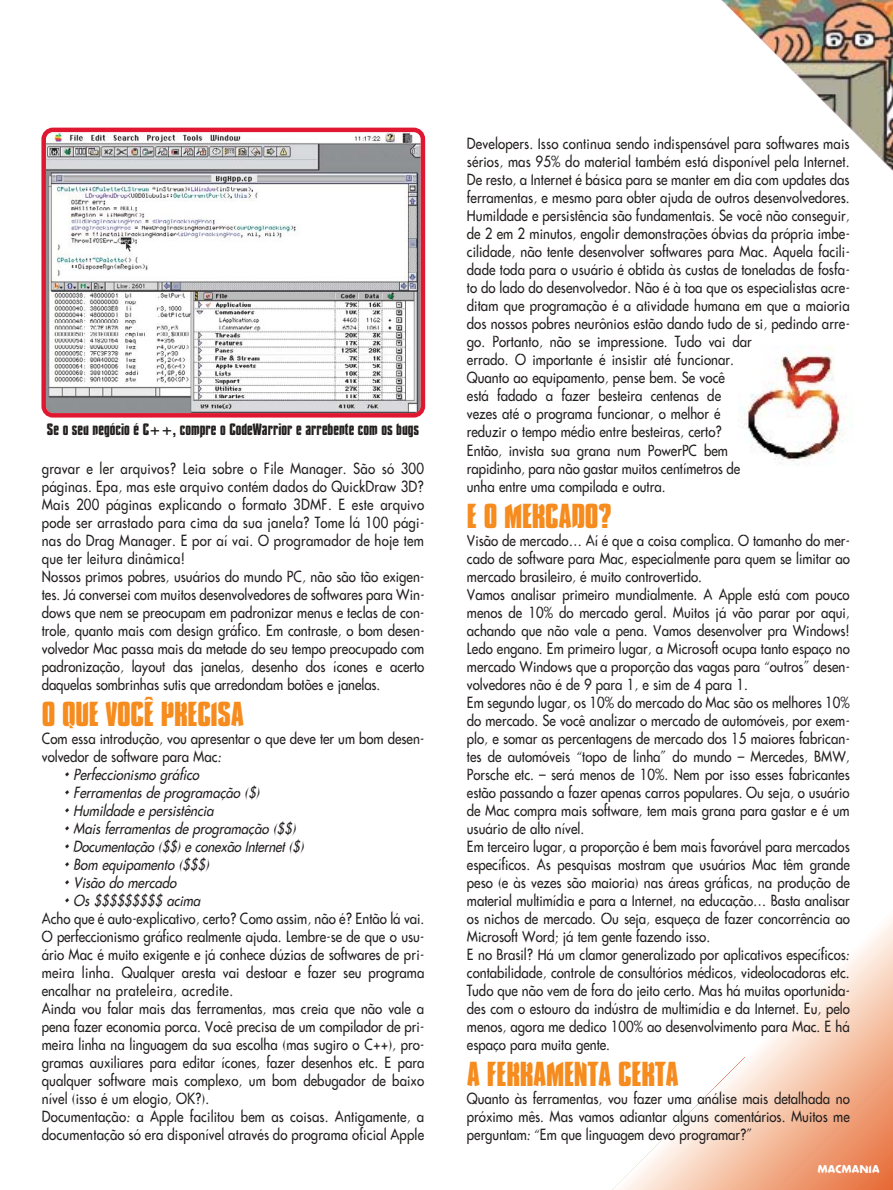
<style>
.page{position:relative;width:893px;height:1190px;background:#fff}
.page>*{position:absolute;margin:0;border:0;box-sizing:border-box;transform-origin:0 0}
.t1{font:700 31.5px "Compacta Vitima";letter-spacing:-.015em;color:#f68b1e}
.t2{font:15px/18px "Futura Vitima";color:#231f1f;scale:.88 1}
.t3{font:italic 15px "Futura Vitima";color:#231f1f;scale:.88 1}
.t4{font:700 15px "Compacta Vitima";color:#231f1f}
.t5{font:700 10.5px "Futura Vitima";color:#fff}
</style>
<div class="page">
<svg style="left:612px;top:919px;width:280px;height:271px"></svg>
<img style="left:721px;top:0;width:171px;height:170px">
<img style="left:46px;top:132px;width:374px;height:281px;border-radius:7px">
<div style="left:41px;top:128px;width:384px;height:289px;border:4px solid #e01731;border-radius:9px"></div>
<img style="left:738px;top:345px;width:114px;height:121px">
<p class="t4" style="left:47px;top:423px;width:374px">Se o seu negócio é C++, compre o CodeWarrior e arrebente com os bugs</p>
<p class="t2" style="left:42px;top:459px;width:436px">gravar e ler arquivos? Leia sobre o File Manager. São só 300 páginas. Epa, mas este arquivo contém dados do QuickDraw 3D?<br>Mais 200 páginas explicando o formato 3DMF. E este arquivo pode ser arrastado para cima da sua janela? Tome lá 100 pági&shy;nas do Drag Manager. E por aí vai. O programador de hoje tem que ter leitura dinâmica!<br>Nossos primos pobres, usuários do mundo PC, não são tão exigen&shy;tes. Já conversei com muitos desenvolvedores de softwares para Win&shy;dows que nem se preocupam em padronizar menus e teclas de con&shy;trole, quanto mais com design gráfico. Em contraste, o bom desen&shy;volvedor Mac passa mais da metade do seu tempo preocupado com padronização, layout das janelas, desenho dos ícones e acerto daquelas sombrinhas sutis que arredondam botões e janelas.</p>
<h1 class="t1" style="left:42px;top:700px;width:204px">O QUE VOCÊ PRECISA</h1>
<p class="t2" style="left:42px;top:729px;width:436px">Com essa introdução, vou apresentar o que deve ter um bom desen&shy;volvedor de software para Mac:</p>
<p class="t3" style="left:63px;top:766px;width:160px">• Perfeccionismo gráfico</p>
<p class="t3" style="left:63px;top:784px;width:228px">• Ferramentas de programação ($)</p>
<p class="t3" style="left:63px;top:802px;width:176px">• Humildade e persistência</p>
<p class="t3" style="left:63px;top:820px;width:269px">• Mais ferramentas de programação ($$)</p>
<p class="t3" style="left:63px;top:838px;width:278px">•Documentação ($$)e conexão Internet($)</p>
<p class="t3" style="left:63px;top:856px;width:171px">• Bom equipamento ($$$)</p>
<p class="t3" style="left:63px;top:874px;width:134px">• Visão do mercado</p>
<p class="t3" style="left:63px;top:892px;width:161px">• Os $$$$$$$$$ acima</p>
<p class="t2" style="left:42px;top:909px;width:436px">Acho que é auto-explicativo, certo? Como assim, não é? Então lá vai.<br>O perfeccionismo gráfico realmente ajuda. Lembre-se de que o usu&shy;ário Mac é muito exigente e já conhece dúzias de softwares de pri&shy;meira linha. Qualquer aresta vai destoar e fazer seu programa encalhar na prateleira, acredite.<br>Ainda vou falar mais das ferramentas, mas creia que não vale a pena fazer economia porca. Você precisa de um compilador de pri&shy;meira linha na linguagem da sua escolha (mas sugiro o C++), pro&shy;gramas auxiliares para editar ícones, fazer desenhos etc. E para qualquer software mais complexo, um bom debugador de baixo nível (isso é um elogio, OK?).<br>Documentação: a Apple facilitou bem as coisas. Antigamente, a documentação só era disponível através do programa oficial Apple</p>
<p class="t2" style="left:467px;top:135px;width:436px">Developers. Isso continua sendo indispensável para softwares mais sérios, mas 95% do material também está disponível pela Internet.<br>De resto, a Internet é básica para se manter em dia com updates das ferramentas, e mesmo para obter ajuda de outros desenvolvedores.<br>Humildade e persistência são fundamentais. Se você não conseguir, de 2 em 2 minutos, engolir demonstrações óbvias da própria imbe&shy;cilidade, não tente desenvolver softwares para Mac. Aquela facili&shy;dade toda para o usuário é obtida às custas de toneladas de fosfa&shy;to do lado do desenvolvedor. Não é à toa que os especialistas acre&shy;ditam que programação é a atividade humana em que a maioria dos nossos pobres neurônios estão dando tudo de si, pedindo arre&shy;go. Portanto, não se impressione. Tudo vai dar<br>errado. O importante é insistir até funcionar.<br>Quanto ao equipamento, pense bem. Se você<br>está fadado a fazer besteira centenas de<br>vezes até o programa funcionar, o melhor é<br>reduzir o tempo médio entre besteiras, certo?<br>Então, invista sua grana num PowerPC bem<br>rapidinho, para não gastar muitos centímetros de<br>unha entre uma compilada e outra.</p>
<h1 class="t1" style="left:467px;top:502px;width:146px">E O MERCADO?</h1>
<p class="t2" style="left:467px;top:531px;width:436px">Visão de mercado… Aí é que a coisa complica. O tamanho do mer&shy;cado de software para Mac, especialmente para quem se limitar ao mercado brasileiro, é muito controvertido.<br>Vamos analisar primeiro mundialmente. A Apple está com pouco menos de 10% do mercado geral. Muitos já vão parar por aqui, achando que não vale a pena. Vamos desenvolver pra Windows!<br>Ledo engano. Em primeiro lugar, a Microsoft ocupa tanto espaço no mercado Windows que a proporção das vagas para “outros” desen&shy;volvedores não é de 9 para 1, e sim de 4 para 1.<br>Em segundo lugar, os 10% do mercado do Mac são os melhores 10% do mercado. Se você analizar o mercado de automóveis, por exem&shy;plo, e somar as percentagens de mercado dos 15 maiores fabrican&shy;tes de automóveis “topo de linha” do mundo – Mercedes, BMW, Porsche etc. – será menos de 10%. Nem por isso esses fabricantes estão passando a fazer apenas carros populares. Ou seja, o usuário de Mac compra mais software, tem mais grana para gastar e é um usuário de alto nível.<br>Em terceiro lugar, a proporção é bem mais favorável para mercados específicos. As pesquisas mostram que usuários Mac têm grande peso (e às vezes são maioria) nas áreas gráficas, na produção de material multimídia e para a Internet, na educação… Basta analisar os nichos de mercado. Ou seja, esqueça de fazer concorrência ao Microsoft Word; já tem gente fazendo isso.<br>E no Brasil? Há um clamor generalizado por aplicativos específicos: contabilidade, controle de consultórios médicos, videolocadoras etc.<br>Tudo que não vem de fora do jeito certo. Mas há muitas oportunida&shy;des com o estouro da indústra de multimídia e da Internet. Eu, pelo menos, agora me dedico 100% ao desenvolvimento para Mac. E há espaço para muita gente.</p>
<h1 class="t1" style="left:467px;top:1060px;width:213px">A FERRAMENTA CERTA</h1>
<p class="t2" style="left:467px;top:1089px;width:436px;text-align:justify">Quanto às ferramentas, vou fazer uma análise mais detalhada no próximo mês. Mas vamos adiantar alguns comentários. Muitos me perguntam: “Em que linguagem devo programar?”</p>
<p class="t5" style="left:817px;top:1164px;width:63px">MACMANIA</p>
</div>
